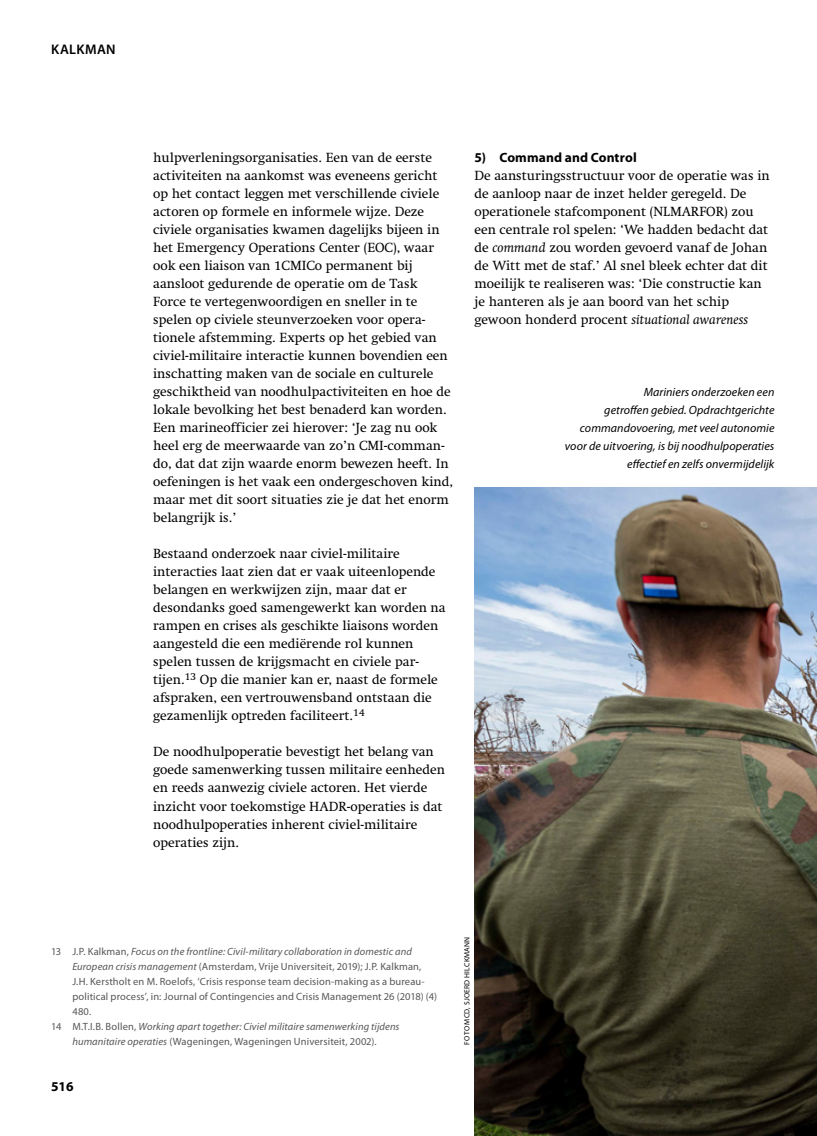
<style>
.page{position:relative;width:817px;height:1136px;background:#fff}
.page>*{position:absolute;margin:0;border:0;box-sizing:border-box;transform-origin:0 0}
.t1{font:600 13.95px "Myriad Pro";letter-spacing:.02em;color:#000}
.t2{font:13.5px/18px "Swift LT Std";color:#000}
.t3{font:700 13.5px "Myriad Pro";letter-spacing:.01em;color:#000}
.t4{font:italic 12px/18px "Myriad Pro";letter-spacing:.005em;color:#000;text-align:right}
.t5{font:10.5px "Myriad Pro";letter-spacing:.01em;color:#555756}
.t6{font:italic 10.5px "Myriad Pro";letter-spacing:.01em;color:#555756}
.t7{font:7.5px "Myriad Pro";letter-spacing:.04em;color:#000}
.s1{font-style:italic}
.s2{font-style:normal}
</style>
<div class="page">
<img style="left:474px;top:488px;width:342px;height:647px">
<p class="t1" style="left:51px;top:40px;width:66px">KALKMAN</p>
<p class="t2" style="left:153px;top:149px;width:301px">hulpverleningsorganisaties. Een van de eerste activiteiten na aankomst was eveneens gericht op het contact leggen met verschillende civiele actoren op formele en informele wijze. Deze civiele organisaties kwamen dagelijks bijeen in het Emergency Operations Center (EOC), waar ook een liaison van 1CMICo permanent bij aansloot gedurende de operatie om de Task Force te vertegenwoordigen en sneller in te spelen op civiele steunverzoeken voor opera&shy;tionele afstemming. Experts op het gebied van civiel-militaire interactie kunnen bovendien een inschatting maken van de sociale en culturele geschiktheid van noodhulpactiviteiten en hoe de lokale bevolking het best benaderd kan worden.<br>Een marineofficier zei hierover: ‘Je zag nu ook heel erg de meerwaarde van zo’n CMI-comman&shy;do, dat dat zijn waarde enorm bewezen heeft. In oefeningen is het vaak een ondergeschoven kind, maar met dit soort situaties zie je dat het enorm belangrijk is.’</p>
<p class="t2" style="left:153px;top:545px;width:294px">Bestaand onderzoek naar civiel-militaire interacties laat zien dat er vaak uiteenlopende belangen en werkwijzen zijn, maar dat er desondanks goed samengewerkt kan worden na rampen en crises als geschikte liaisons worden aangesteld die een mediërende rol kunnen spelen tussen de krijgsmacht en civiele par&shy;tijen.<sup>13</sup> Op die manier kan er, naast de formele afspraken, een vertrouwensband ontstaan die gezamenlijk optreden faciliteert.<sup>14</sup></p>
<p class="t2" style="left:153px;top:743px;width:293px">De noodhulpoperatie bevestigt het belang van goede samenwerking tussen militaire eenheden en reeds aanwezig civiele actoren. Het vierde inzicht voor toekomstige HADR-operaties is dat noodhulpoperaties inherent civiel-militaire operaties zijn.</p>
<p class="t3" style="left:474px;top:149px;width:164px">5) Command and Control</p>
<p class="t2" style="left:474px;top:167px;width:297px">De aansturingsstructuur voor de operatie was in de aanloop naar de inzet helder geregeld. De operationele stafcomponent (NLMARFOR) zou een centrale rol spelen: ‘We hadden bedacht dat de <span class="s1">command</span> zou worden gevoerd vanaf de Johan de Witt met de staf.’ Al snel bleek echter dat dit moeilijk te realiseren was: ‘Die constructie kan je hanteren als je aan boord van het schip gewoon honderd procent <span class="s1">situational awareness</span></p>
<p class="t4" style="left:564px;top:383px;width:211px">Mariniers onderzoeken een<br>getroffen gebied. Opdrachtgerichte commandovoering, met veel autonomie voor de uitvoering, is bij noodhulpoperaties effectief en zelfs onvermijdelijk</p>
<p class="t6" style="left:51px;top:944px;width:362px"><span class="s2">13 J.P. Kalkman,</span> Focus on the frontline: Civil-military collaboration in domestic and</p>
<p class="t5" style="left:72px;top:959px;width:350px"><span class="s1">European crisis management</span> (Amsterdam, Vrije Universiteit, 2019); J.P. Kalkman,</p>
<p class="t5" style="left:72px;top:974px;width:354px">J.H. Kerstholt en M. Roelofs, ‘Crisis response team decision-making as a bureau-</p>
<p class="t5" style="left:72px;top:989px;width:366px">political process’, in: Journal of Contingencies and Crisis Management 26 (2018) (4)</p>
<p class="t5" style="left:72px;top:1004px;width:20px">480.</p>
<p class="t6" style="left:51px;top:1019px;width:350px"><span class="s2">14 M.T.I.B. Bollen,</span> Working apart together: Civiel militaire samenwerking tijdens</p>
<p class="t5" style="left:72px;top:1034px;width:306px"><span class="s1">humanitaire operaties</span> (Wageningen, Wageningen Universiteit, 2002).</p>
<p class="t3" style="left:51px;top:1077px;width:24px">516</p>
<p class="t7" style="left:462px;top:1044px;width:109px;rotate:-90deg">FOTO MCD, SJOERD HILCKMANN</p>
</div>
